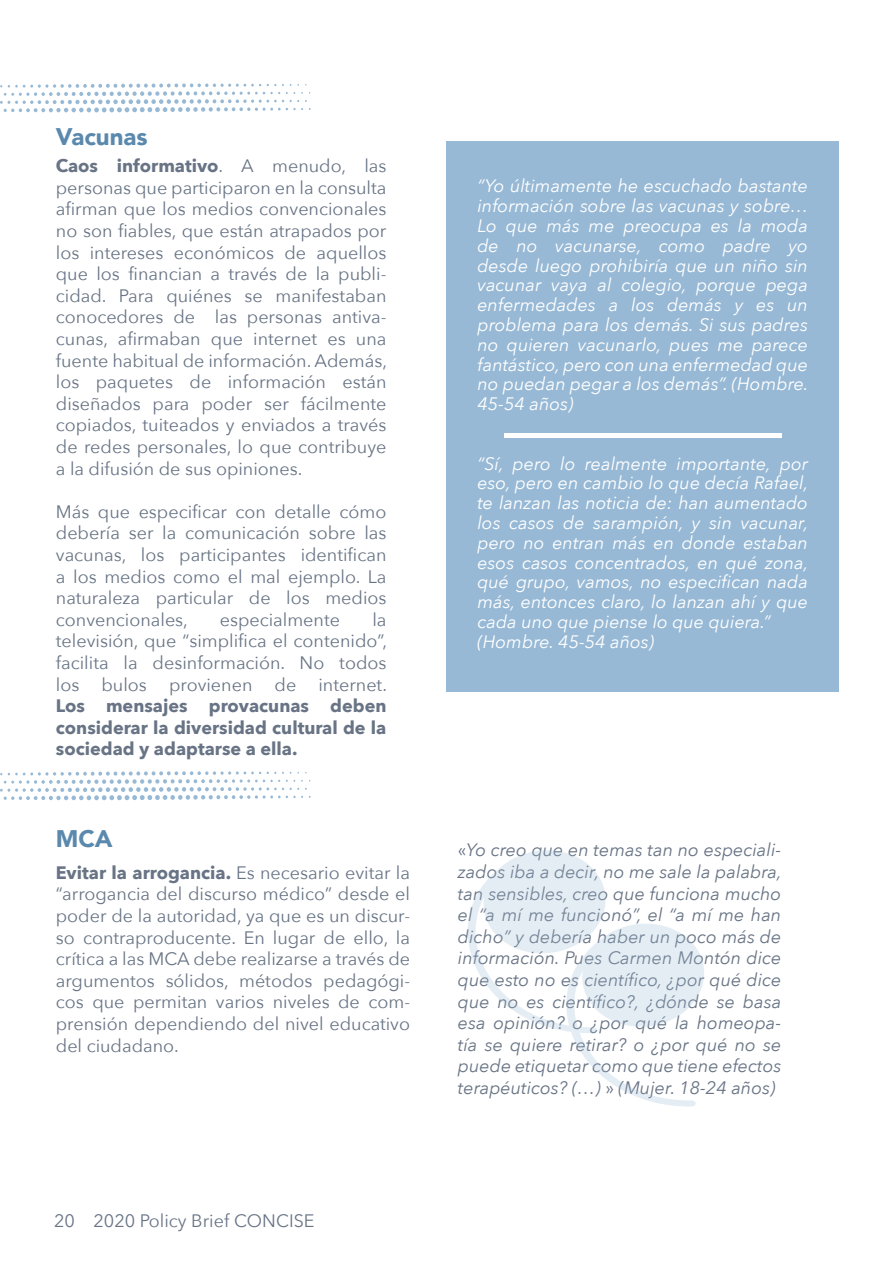
<style>
.page{position:relative;width:893px;height:1263px;background:#fff}
.page>*{position:absolute;margin:0;border:0;box-sizing:border-box;transform-origin:0 0}
.t1{font:900 24px "Avenir";color:#5a89ad}
.t2{font:18px/21.6px "Avenir Next";color:#687485;text-align:justify}
.t3{font:italic 18px/19.8px "Avenir Next";color:#fff;text-align:justify}
.t4{font:italic 18px/21.6px "Avenir Next";color:#687485;text-align:justify}
.t5{font:700 18px/21.6px "Avenir Next";color:#687485;text-align:justify}
.s1{font-weight:700}
.s2{font-style:normal}
</style>
<div class="page">
<div style="left:446px;top:142px;width:393px;height:550px;background:#97b9d5"></div>
<svg style="left:0;top:771px;width:311px;height:30px"></svg>
<svg style="left:0;top:83px;width:311px;height:30px"></svg>
<hr style="left:504px;top:433px;width:277px;height:4px;background:#fff">
<svg style="left:468px;top:850px;width:236px;height:257px"></svg>
<h1 class="t1" style="left:56px;top:116px;width:93px">Vacunas</h1>
<p class="t2" style="left:56px;top:154px;width:333px"><span class="s1">Caos informativo</span>. A menudo, las personas que participaron en la consulta afirman que los medios convencionales no son fiables, que están atrapados por los intereses económicos de aquellos que los financian a través de la publi&shy;cidad. Para quiénes se manifestaban conocedores de las personas antiva&shy;cunas, afirmaban que internet es una fuente habitual de información. Además, los paquetes de información están diseñados para poder ser fácilmente copiados, tuiteados y enviados a través de redes personales, lo que contribuye a la difusión de sus opiniones.</p>
<p class="t2" style="left:56px;top:500px;width:332px">Más que especificar con detalle cómo debería ser la comunicación sobre las vacunas, los participantes identifican a los medios como el mal ejemplo. La naturaleza particular de los medios convencionales,</p>
<p class="t2" style="left:56px;top:608px;width:333px;text-indent:316px">la televisión, que “simplifica el contenido”, facilita la desinformación. No todos los bulos provienen de internet.</p>
<p class="t5" style="left:56px;top:695px;width:332px">Los mensajes provacunas deben considerar la diversidad cultural de la sociedad y adaptarse a ella.</p>
<p class="t2" style="left:220px;top:608px;width:122px">especialmente</p>
<h1 class="t1" style="left:56px;top:817px;width:58px">MCA</h1>
<p class="t2" style="left:56px;top:861px;width:356px"><span class="s1">Evitar la arrogancia.</span> Es necesario evitar la “arrogancia del discurso médico” desde el poder de la autoridad, ya que es un discur&shy;so contraproducente. En lugar de ello, la crítica a las MCA debe realizarse a través de argumentos sólidos, métodos pedagógi&shy;cos que permitan varios niveles de com&shy;prensión dependiendo del nivel educativo del ciudadano.</p>
<p class="t2" style="left:54px;top:1209px;width:262px">20 2020 Policy Brief CONCISE</p>
<p class="t3" style="left:477px;top:175px;width:333px">“Yo últimamente he escuchado bastante información sobre las vacunas y sobre… Lo que más me preocupa es la moda de no vacunarse, como padre yo desde luego prohibiría que un niño sin vacunar vaya al colegio, porque pega enfermedades a los demás y es un problema para los demás. Si sus padres no quieren vacunarlo, pues me parece fantástico, pero con una enfermedad que no puedan pegar a los demás”. (Hombre.<br>45-54 años)</p>
<p class="t3" style="left:477px;top:453px;width:333px;text-align:left">“Sí, pero lo realmente importante, por eso, pero en cambio lo que decía Rafael, te lanzan las noticia de: han aumentado los casos de sarampión, y sin vacunar, pero no entran más en donde estaban esos casos concentrados, en qué zona, qué grupo, vamos, no especifican nada más, entonces claro, lo lanzan ahí y que cada uno que piense lo que quiera.” (Hombre. 45-54 años)</p>
<p class="t4" style="left:458px;top:838px;width:325px"><span class="s2">«</span>Yo creo que en temas tan no especiali&shy;zados iba a decir, no me sale la palabra, tan sensibles, creo que funciona mucho el “a mí me funcionó”, el “a mí me han dicho” y debería haber un poco más de información. Pues Carmen Montón dice que esto no es científico, ¿por qué dice que no es científico?, ¿dónde se basa esa opinión? o ¿por qué la homeopa&shy;tía se quiere retirar? o ¿por qué no se puede etiquetar como que tiene efectos terapéuticos? (…) <span class="s2">»</span> (Mujer. 18-24 años)</p>
</div>
